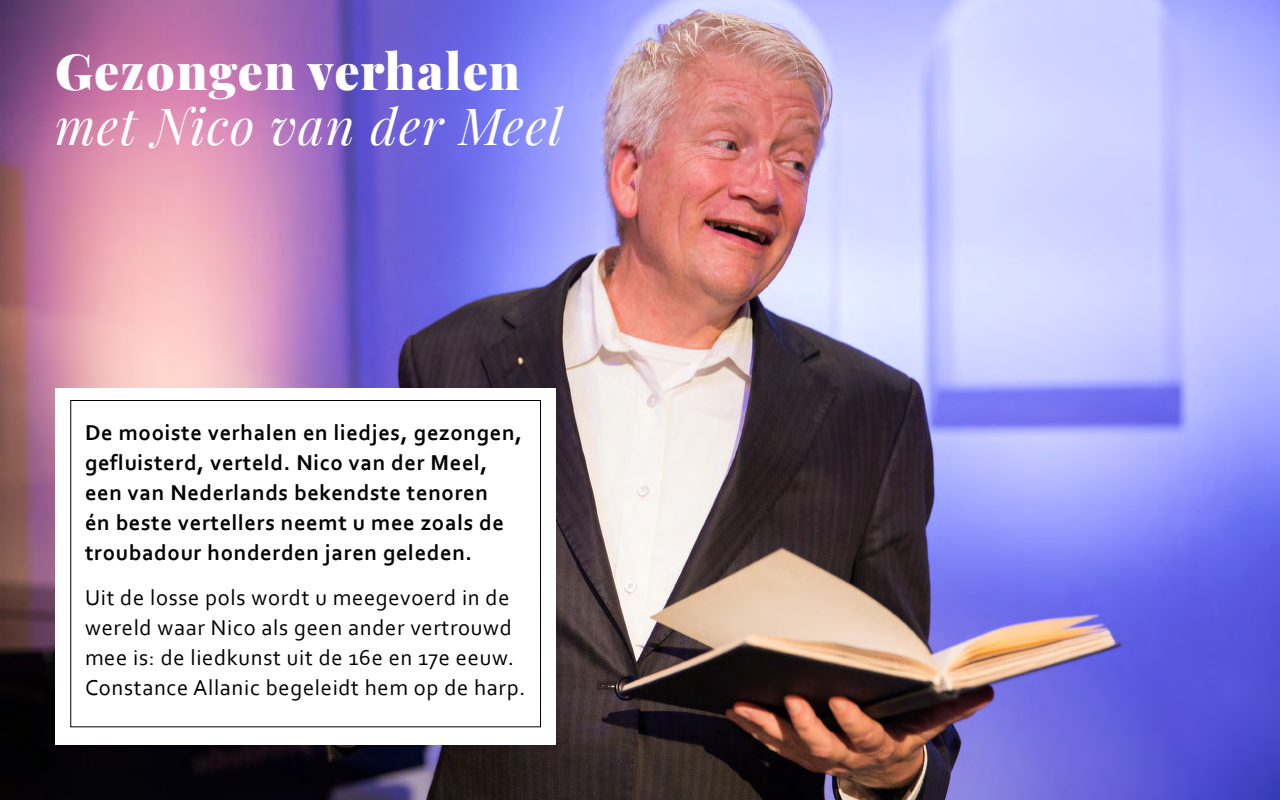
<style>
.page{position:relative;width:1280px;height:800px;background:#fff}
.page>*{position:absolute;margin:0;border:0;box-sizing:border-box;transform-origin:0 0}
.Kop_cursief{font:italic 50px "Playfair Display";letter-spacing:.03em;color:#fff}
.Kop_vet{font:900 50px "Playfair Display";letter-spacing:.02em;color:#fff}
.Body_vet{font:700 22.5px/30px "Corbel";letter-spacing:.03em;color:#000}
.Body_regular{font:22.5px/30px "Corbel";letter-spacing:.03em;color:#000}
</style>
<div class="page">
<img style="left:0;top:0;width:1280px;height:800px">
<div style="left:55px;top:388px;width:501px;height:357px;background:#fff"></div>
<div style="left:70px;top:400px;width:471px;height:327px;border:1px solid #000"></div>
<p class="Kop_vet" style="left:55px;top:32px;width:467px">Gezongen verhalen</p>
<p class="Kop_cursief" style="left:55px;top:88px;width:509px">met Nico van der Meel</p>
<p class="Body_vet" style="left:85px;top:417px;width:439px">De mooiste verhalen en liedjes, gezongen, gefluisterd, verteld. Nico van der Meel, een van Nederlands bekendste tenoren<br>én beste vertellers neemt u mee zoals de troubadour honderden jaren geleden.</p>
<p class="Body_regular" style="left:85px;top:582px;width:442px">Uit de losse pols wordt u meegevoerd in de wereld waar Nico als geen ander vertrouwd mee is: de liedkunst uit de 16e en 17e eeuw.<br>Constance Allanic begeleidt hem op de harp.</p>
</div>
